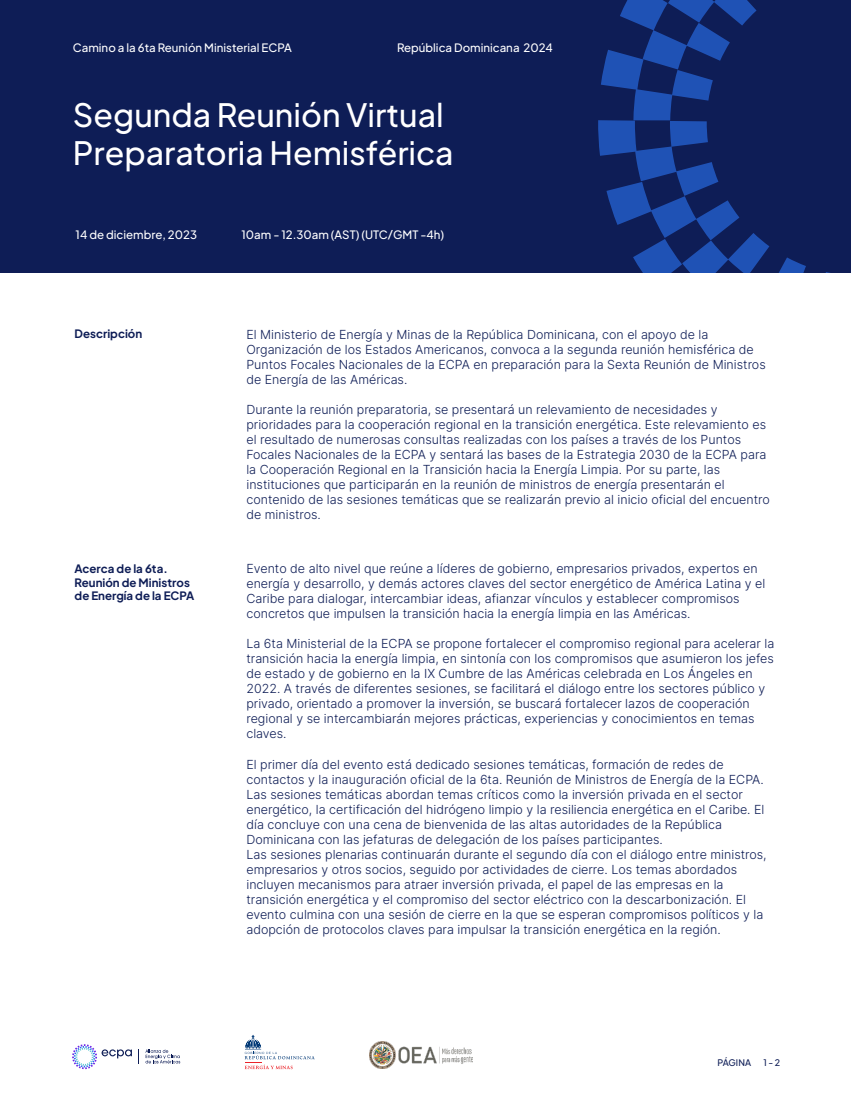
<style>
.page{position:relative;width:851px;height:1099px;background:#fff}
.page>*{position:absolute;margin:0;border:0;box-sizing:border-box;transform-origin:0 0}
.t1{font:200 32px/38.4px "Plus Jakarta Sans";color:#fff}
.t2{font:300 12.5px/15px "Inter";color:#0e1d56}
.t3{font:200 11.5px "Plus Jakarta Sans";color:#fff}
.t4{font:200 11.5px/13.8px "Plus Jakarta Sans";color:#0e1d56}
.t5{font:200 9px "Plus Jakarta Sans";color:#0e1d56}
</style>
<div class="page">
<div style="left:0;top:0;width:850px;height:274px;background:#0e1d56"></div>
<svg style="left:245px;top:1035px;width:70px;height:34px"></svg>
<img style="left:369px;top:1041px;width:103px;height:27px">
<svg style="left:598px;top:0;width:232px;height:273px"></svg>
<div style="left:0;top:273px;width:850px;height:275px;background:#fff"></div>
<svg style="left:138px;top:1049px;width:1px;height:14px"></svg>
<svg style="left:72px;top:1044px;width:60px;height:25px"></svg>
<svg style="left:145px;top:1049px;width:35px;height:14px"></svg>
<p class="t3" style="left:73px;top:39px;width:220px">Camino a la 6ta Reunión Ministerial ECPA</p>
<p class="t3" style="left:397px;top:39px;width:157px">República Dominicana 2024</p>
<h1 class="t1" style="left:73px;top:94px;width:382px">Segunda Reunión Virtual<br>Preparatoria Hemisférica</h1>
<p class="t3" style="left:76px;top:226px;width:123px">14 de diciembre, 2023</p>
<p class="t3" style="left:241px;top:226px;width:204px">10am - 12.30am (AST) (UTC/GMT -4h)</p>
<p class="t4" style="left:75px;top:326px;width:69px">Descripción</p>
<p class="t2" style="left:246px;top:327px;width:521px">El Ministerio de Energía y Minas de la República Dominicana, con el apoyo de la Organización de los Estados Americanos, convoca a la segunda reunión hemisférica de Puntos Focales Nacionales de la ECPA en preparación para la Sexta Reunión de Ministros de Energía de las Américas.</p>
<p class="t2" style="left:246px;top:402px;width:525px">Durante la reunión preparatoria, se presentará un relevamiento de necesidades y prioridades para la cooperación regional en la transición energética. Este relevamiento es el resultado de numerosas consultas realizadas con los países a través de los Puntos Focales Nacionales de la ECPA y sentará las bases de la Estrategia 2030 de la ECPA para la Cooperación Regional en la Transición hacia la Energía Limpia. Por su parte, las instituciones que participarán en la reunión de ministros de energía presentarán el contenido de las sesiones temáticas que se realizarán previo al inicio oficial del encuentro de ministros.</p>
<p class="t4" style="left:75px;top:561px;width:121px">Acerca de la 6ta.<br>Reunión de Ministros de Energía de la ECPA</p>
<p class="t2" style="left:246px;top:561px;width:520px">Evento de alto nivel que reúne a líderes de gobierno, empresarios privados, expertos en energía y desarrollo, y demás actores claves del sector energético de América Latina y el Caribe para dialogar, intercambiar ideas, afianzar vínculos y establecer compromisos concretos que impulsen la transición hacia la energía limpia en las Américas.</p>
<p class="t2" style="left:246px;top:636px;width:529px">La 6ta Ministerial de la ECPA se propone fortalecer el compromiso regional para acelerar la transición hacia la energía limpia, en sintonía con los compromisos que asumieron los jefes de estado y de gobierno en la IX Cumbre de las Américas celebrada en Los Ángeles en 2022. A través de diferentes sesiones, se facilitará el diálogo entre los sectores público y privado, orientado a promover la inversión, se buscará fortalecer lazos de cooperación regional y se intercambiarán mejores prácticas, experiencias y conocimientos en temas claves.</p>
<p class="t2" style="left:246px;top:756px;width:521px">El primer día del evento está dedicado sesiones temáticas, formación de redes de contactos y la inauguración oficial de la 6ta. Reunión de Ministros de Energía de la ECPA.<br>Las sesiones temáticas abordan temas críticos como la inversión privada en el sector energético, la certificación del hidrógeno limpio y la resiliencia energética en el Caribe. El día concluye con una cena de bienvenida de las altas autoridades de la República Dominicana con las jefaturas de delegación de los países participantes.<br>Las sesiones plenarias continuarán durante el segundo día con el diálogo entre ministros, empresarios y otros socios, seguido por actividades de cierre. Los temas abordados incluyen mecanismos para atraer inversión privada, el papel de las empresas en la transición energética y el compromiso del sector eléctrico con la descarbonización. El evento culmina con una sesión de cierre en la que se esperan compromisos políticos y la adopción de protocolos claves para impulsar la transición energética en la región.</p>
<p class="t5" style="left:717px;top:1055px;width:35px">PÁGINA</p>
<p class="t5" style="left:763px;top:1055px;width:18px">1 - 2</p>
</div>
